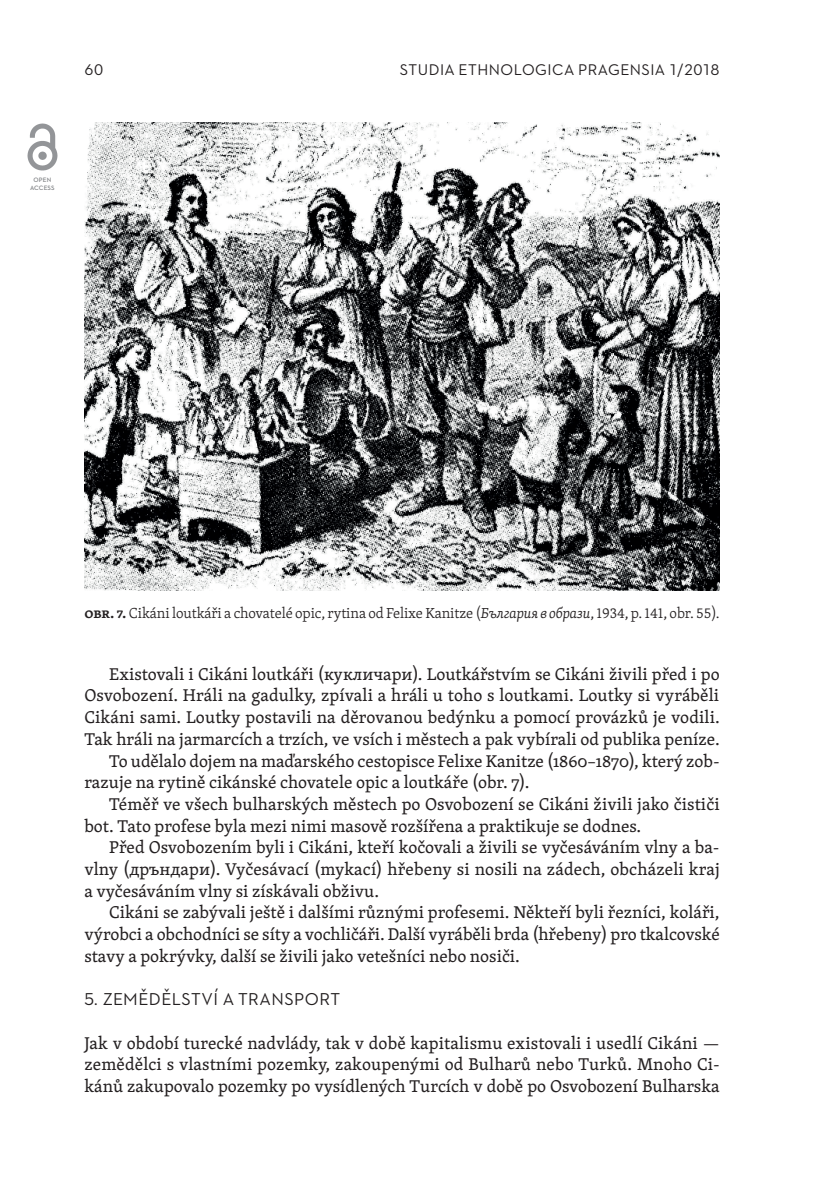
<style>
.page{position:relative;width:814px;height:1191px;background:#fff}
.page>*{position:absolute;margin:0;border:0;box-sizing:border-box;transform-origin:0 0}
.t1{font:17.5px/21.7px "Skolar PE";color:#231f20;text-align:justify}
.t2{font:17.5px "Neutraface 2 Text";letter-spacing:.025em;color:#231f20}
.t3{font:15.75px "Neutraface 2 Text";letter-spacing:.03em;color:#231f20}
.t4{font:300 14.88px "Skolar PE";letter-spacing:-.005em;color:#231f20}
.t5{font:600 6.48px/8.8px "Neutraface 2 Text";letter-spacing:.01em;color:#808285;text-align:center}
.s1{font-weight:600}
.s2{font-style:italic}
</style>
<div class="page">
<img style="left:84px;top:123px;width:635px;height:467px">
<img style="left:27px;top:123px;width:31px;height:48px">
<p class="t3" style="left:84px;top:60px;width:20px">60</p>
<p class="t3" style="left:400px;top:60px;width:321px">STUDIA ETHNOLOGICA PRAGENSIA 1/2018</p>
<p class="t5" style="left:30px;top:175px;width:26px">OPEN<br>ACCESS</p>
<p class="t4" style="left:84px;top:602px;width:636px"><span class="s1">Obr. 7.</span> Cikáni loutkáři a chovatelé opic, rytina od Felixe Kanitze (<span class="s2">България в образи</span>, 1934, p. 141, obr. 55).</p>
<p class="t1" style="left:109px;top:662px;width:612px">Existovali i Cikáni loutkáři (кукличари). Loutkářstvím se Cikáni živili před i po</p>
<p class="t1" style="left:84px;top:684px;width:636px">Osvobození. Hráli na gadulky, zpívali a hráli u toho s loutkami. Loutky si vyráběli</p>
<p class="t1" style="left:84px;top:706px;width:637px">Cikáni sami. Loutky postavili na děrovanou bedýnku a pomocí provázků je vodili.</p>
<p class="t1" style="left:84px;top:727px;width:637px">Tak hráli na jarmarcích a trzích, ve vsích i městech a pak vybírali od publika peníze.</p>
<p class="t1" style="left:109px;top:749px;width:612px">To udělalo dojem na maďarského cestopisce Felixe Kanitze (1860–1870), který zob-</p>
<p class="t1" style="left:84px;top:771px;width:446px">razuje na rytině cikánské chovatele opic a loutkáře (obr. 7).</p>
<p class="t1" style="left:109px;top:792px;width:612px">Téměř ve všech bulharských městech po Osvobození se Cikáni živili jako čističi</p>
<p class="t1" style="left:84px;top:814px;width:558px">bot. Tato profese byla mezi nimi masově rozšířena a praktikuje se dodnes.</p>
<p class="t1" style="left:109px;top:836px;width:612px">Před Osvobozením byli i Cikáni, kteří kočovali a živili se vyčesáváním vlny a ba-</p>
<p class="t1" style="left:84px;top:857px;width:637px">vlny (дръндари). Vyčesávací (mykací) hřebeny si nosili na zádech, obcházeli kraj</p>
<p class="t1" style="left:84px;top:879px;width:296px">a vyčesáváním vlny si získávali obživu.</p>
<p class="t1" style="left:109px;top:901px;width:612px">Cikáni se zabývali ještě i dalšími různými profesemi. Někteří byli řezníci, koláři,</p>
<p class="t1" style="left:84px;top:923px;width:637px">výrobci a obchodníci se síty a vochličáři. Další vyráběli brda (hřebeny) pro tkalcovské</p>
<p class="t1" style="left:84px;top:944px;width:437px">stavy a pokrývky, další se živili jako vetešníci nebo nosiči.</p>
<p class="t2" style="left:84px;top:988px;width:257px">5. ZEMĚDĚLSTVÍ A TRANSPORT</p>
<p class="t1" style="left:84px;top:1031px;width:637px">Jak v období turecké nadvlády, tak v době kapitalismu existovali i usedlí Cikáni — zemědělci s vlastními pozemky, zakoupenými od Bulharů nebo Turků. Mnoho Ci&shy;kánů zakupovalo pozemky po vysídlených Turcích v době po Osvobození Bulharska</p>
</div>
